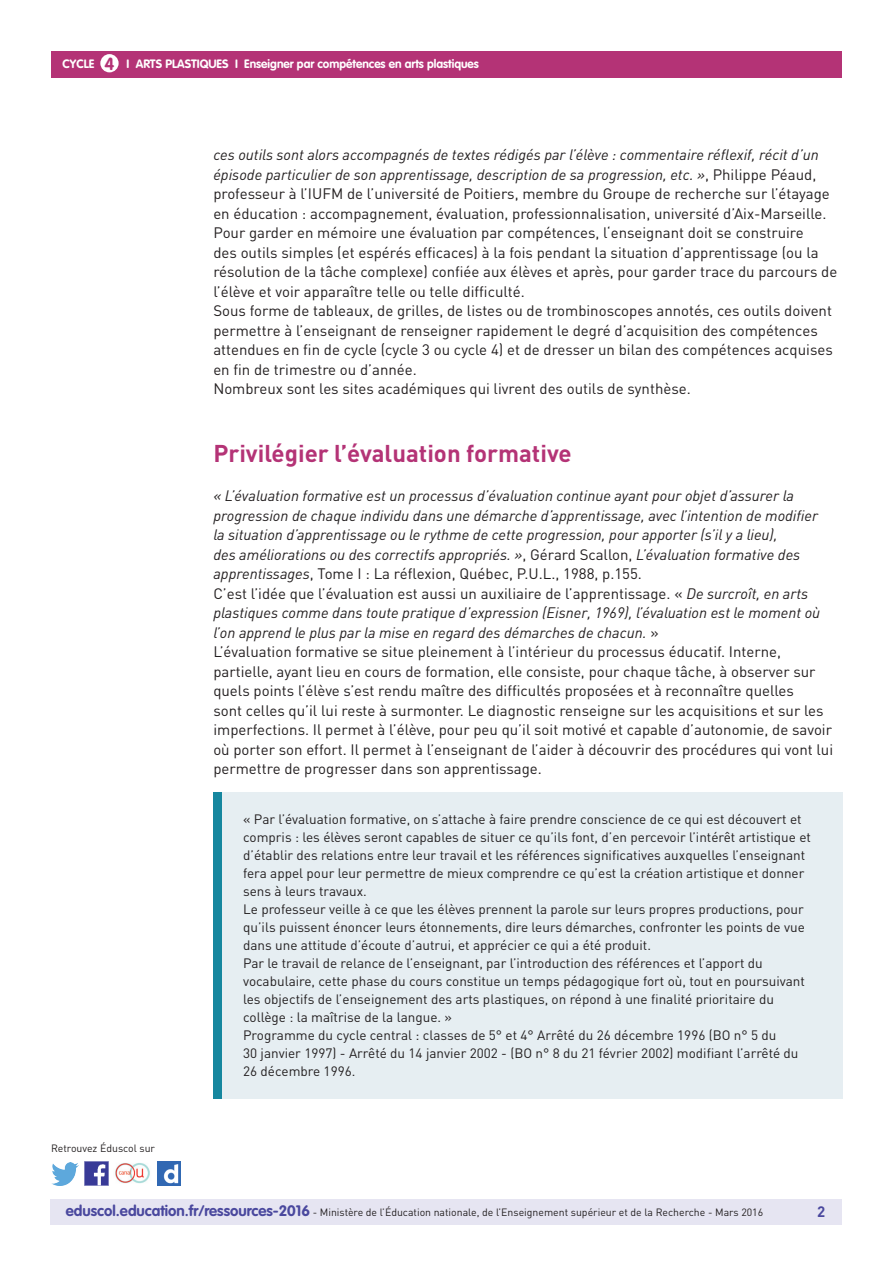
<style>
.page{position:relative;width:893px;height:1263px;background:#fff}
.page>*{position:absolute;margin:0;border:0;box-sizing:border-box;transform-origin:0 0}
.t1{font:700 24px "DIN Pro";color:#b43376}
.t2{font:15px/19.5px "DIN Pro";color:#231f20}
.t3{font:700 15px "DIN Pro";color:#4a489e}
.t4{font:13.5px/18px "DIN Pro";color:#231f20}
.t5{font:700 12px "VAG Rounded Std";color:#fff}
.t6{font:10.5px "DIN Pro";color:#231f20}
.s1{font-size:17.25px;color:#b43376}
.s2{font-style:italic}
.s3{font-family:"VAG Rounded Std";font-weight:700;font-size:15px;color:#4a489e}
</style>
<div class="page">
<div style="left:50px;top:1199px;width:791px;height:26px;background:#e6e5f2"></div>
<div style="left:51px;top:51px;width:791px;height:27px;background:#b43376"></div>
<div style="left:100px;top:54px;width:19px;height:18px;background:#fff;border-radius:50%"></div>
<img style="left:85px;top:1162px;width:23px;height:23px">
<img style="left:51px;top:1163px;width:28px;height:22px">
<img style="left:158px;top:1162px;width:22px;height:23px">
<img style="left:115px;top:1163px;width:35px;height:21px">
<div style="left:213px;top:792px;width:630px;height:307px;background:#e6eef2"></div>
<div style="left:213px;top:792px;width:9px;height:307px;background:#16879f"></div>
<p class="t5" style="left:63px;top:57px;width:418px">CYCLE <span class="s1">4</span> I Arts plastiques I Enseigner par compétences en arts plastiques</p>
<p class="t2" style="left:213px;top:145px;width:625px"><span class="s2">ces outils sont alors accompagnés de textes rédigés par l’élève : commentaire réflexif, récit d’un épisode particulier de son apprentissage, description de sa progression, etc. »</span>, Philippe Péaud, professeur à l’IUFM de l’université de Poitiers, membre du Groupe de recherche sur l’étayage en éducation : accompagnement, évaluation, professionnalisation, université d’Aix-Marseille.<br>Pour garder en mémoire une évaluation par compétences, l‘enseignant doit se construire<br>des outils simples (et espérés efficaces) à la fois pendant la situation d’apprentissage (ou la résolution de la tâche complexe) confiée aux élèves et après, pour garder trace du parcours de l’élève et voir apparaître telle ou telle difficulté.<br>Sous forme de tableaux, de grilles, de listes ou de trombinoscopes annotés, ces outils doivent permettre à l’enseignant de renseigner rapidement le degré d’acquisition des compétences attendues en fin de cycle (cycle 3 ou cycle 4) et de dresser un bilan des compétences acquises en fin de trimestre ou d’année.<br>Nombreux sont les sites académiques qui livrent des outils de synthèse.</p>
<p class="t6" style="left:51px;top:1141px;width:106px">Retrouvez Éduscol sur</p>
<h1 class="t1" style="left:213px;top:438px;width:360px">Privilégier l’évaluation formative</h1>
<p class="t2" style="left:213px;top:486px;width:621px"><span class="s2">« L’évaluation formative est un processus d’évaluation continue ayant pour objet d’assurer la progression de chaque individu dans une démarche d’apprentissage, avec l’intention de modifier la situation d’apprentissage ou le rythme de cette progression, pour apporter (s’il y a lieu),<br>des améliorations ou des correctifs appropriés. »</span>, Gérard Scallon, <span class="s2">L’évaluation formative des apprentissages</span>, Tome I : La réflexion, Québec, P.U.L., 1988, p.155.<br>C’est l’idée que l’évaluation est aussi un auxiliaire de l’apprentissage. « <span class="s2">De surcroît, en arts plastiques comme dans toute pratique d’expression (Eisner, 1969), l’évaluation est le moment où l’on apprend le plus par la mise en regard des démarches de chacun.</span> »<br>L’évaluation formative se situe pleinement à l’intérieur du processus éducatif. Interne, partielle, ayant lieu en cours de formation, elle consiste, pour chaque tâche, à observer sur quels points l’élève s’est rendu maître des difficultés proposées et à reconnaître quelles<br>sont celles qu’il lui reste à surmonter. Le diagnostic renseigne sur les acquisitions et sur les imperfections. Il permet à l’élève, pour peu qu’il soit motivé et capable d’autonomie, de savoir où porter son effort. Il permet à l’enseignant de l’aider à découvrir des procédures qui vont lui permettre de progresser dans son apprentissage.</p>
<p class="t4" style="left:243px;top:810px;width:569px">« Par l’évaluation formative, on s’attache à faire prendre conscience de ce qui est découvert et compris : les élèves seront capables de situer ce qu’ils font, d’en percevoir l’intérêt artistique et d’établir des relations entre leur travail et les références significatives auxquelles l’enseignant fera appel pour leur permettre de mieux comprendre ce qu’est la création artistique et donner sens à leurs travaux.<br>Le professeur veille à ce que les élèves prennent la parole sur leurs propres productions, pour qu’ils puissent énoncer leurs étonnements, dire leurs démarches, confronter les points de vue dans une attitude d’écoute d’autrui, et apprécier ce qui a été produit.<br>Par le travail de relance de l’enseignant, par l’introduction des références et l’apport du vocabulaire, cette phase du cours constitue un temps pédagogique fort où, tout en poursuivant les objectifs de l’enseignement des arts plastiques, on répond à une finalité prioritaire du collège : la maîtrise de la langue. »<br>Programme du cycle central : classes de 5° et 4° Arrêté du 26 décembre 1996 (BO n° 5 du<br>30 janvier 1997) - Arrêté du 14 janvier 2002 - (BO n° 8 du 21 février 2002) modifiant l’arrêté du 26 décembre 1996.</p>
<p class="t6" style="left:66px;top:1205px;width:699px"><span class="s3">eduscol.education.fr/ressources-2016</span> - Ministère de l’Éducation nationale, de l’Enseignement supérieur et de la Recherche - Mars 2016</p>
<p class="t3" style="left:817px;top:1201px;width:10px">2</p>
</div>
